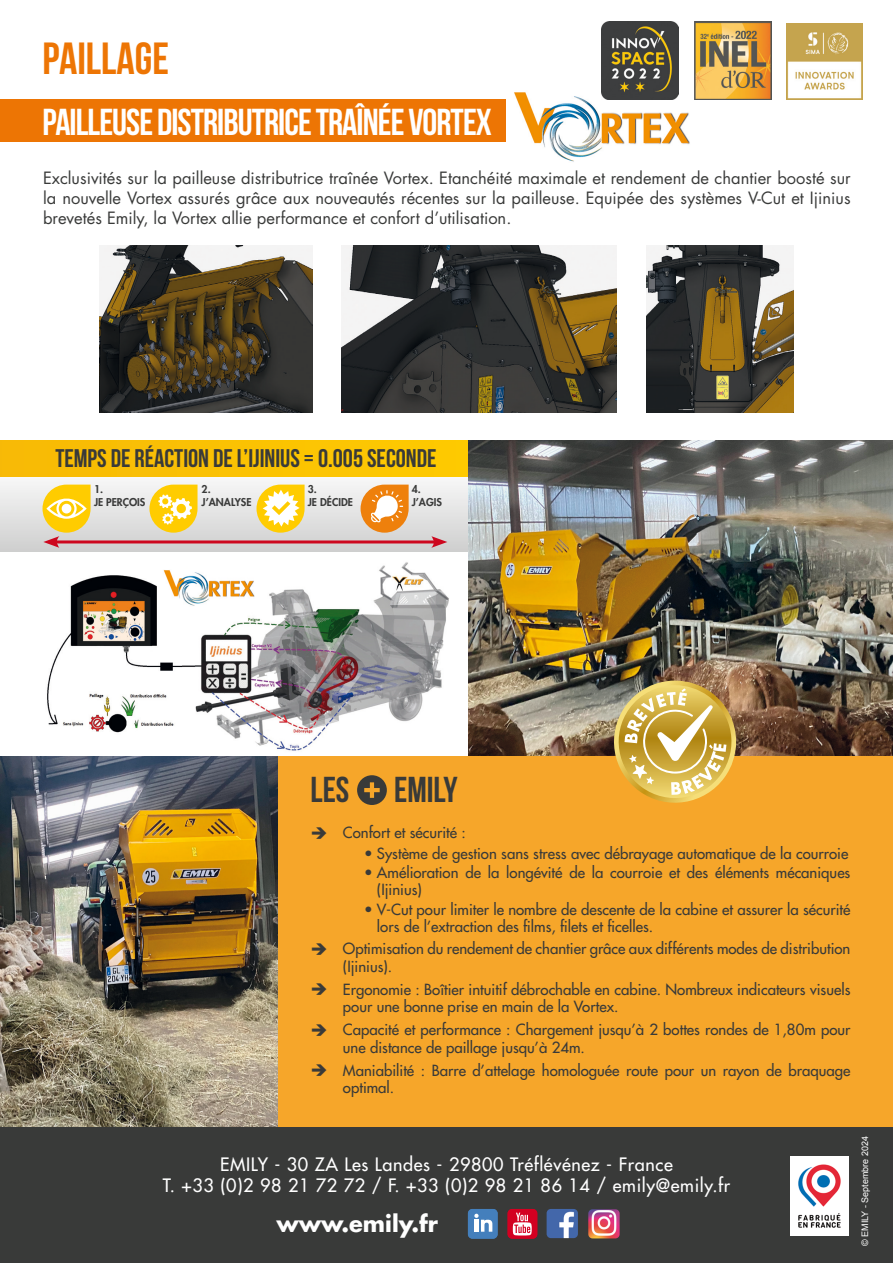
<style>
.page{position:relative;width:893px;height:1263px;background:#fff}
.page>*{position:absolute;margin:0;border:0;box-sizing:border-box;transform-origin:0 0}
.t1{font:700 45px "Bebas Neue";color:#ed7504}
.t2{font:700 37.5px "Bebas Neue";letter-spacing:-.025em;color:#fff}
.t3{font:700 36px "Bebas Neue";color:#393a39}
.t4{font:700 25.5px "Bebas Neue";color:#393a39}
.t5{font:700 22.5px "Futura";color:#fff}
.t6{font:500 18px/21.6px "Futura Std";letter-spacing:.035em;color:#fff;text-align:center}
.t7{font:16.5px/19.8px "Futura Std";color:#393a39;text-align:justify}
.t8{font:500 15px/17.2px "Futura Std";color:#393a39}
.t9{font:800 10.5px/12.6px "Futura Std";color:#393a39}
.t10{font:9px "Arial";color:#fff}
</style>
<div class="page">
<img style="left:47px;top:562px;width:402px;height:189px">
<div style="left:0;top:99px;width:521px;height:43px;background:#ed7504"></div>
<div style="left:0;top:1127px;width:893px;height:136px;background:#393a39"></div>
<div style="left:508px;top:1209px;width:29px;height:30px;background:#d30021;border-radius:5px"></div>
<svg style="left:513px;top:1212px;width:19px;height:23px"></svg>
<div style="left:468px;top:1209px;width:30px;height:30px;background:#447fbc;border-radius:5px"></div>
<svg style="left:474px;top:1213px;width:18px;height:19px"></svg>
<img style="left:547px;top:1209px;width:31px;height:29px">
<img style="left:588px;top:1209px;width:32px;height:29px">
<img style="left:790px;top:1156px;width:58px;height:79px">
<svg style="left:0;top:477px;width:469px;height:75px"></svg>
<img style="left:507px;top:92px;width:183px;height:70px">
<img style="left:158px;top:570px;width:96px;height:37px">
<img style="left:601px;top:22px;width:78px;height:77px">
<img style="left:694px;top:22px;width:77px;height:77px">
<div style="left:0;top:441px;width:472px;height:36px;background:#fbc203"></div>
<hr style="left:54px;top:540px;width:383px;height:3px;background:#cd071e">
<svg style="left:431px;top:536px;width:16px;height:12px"></svg>
<img style="left:469px;top:441px;width:424px;height:315px">
<img style="left:787px;top:24px;width:75px;height:76px">
<svg style="left:149px;top:485px;width:49px;height:48px"></svg>
<svg style="left:256px;top:485px;width:49px;height:48px"></svg>
<svg style="left:43px;top:485px;width:48px;height:63px;background:#f0c95d"></svg>
<div style="left:62px;top:504px;width:9px;height:9px;background:#fff;border-radius:50%"></div>
<svg style="left:361px;top:485px;width:48px;height:48px"></svg>
<img style="left:99px;top:245px;width:214px;height:167px">
<img style="left:342px;top:245px;width:275px;height:167px">
<img style="left:646px;top:245px;width:148px;height:167px">
<div style="left:275px;top:756px;width:618px;height:371px;background:#f6a62a"></div>
<img style="left:0;top:756px;width:277px;height:371px">
<svg style="left:357px;top:775px;width:30px;height:30px"></svg>
<svg style="left:606px;top:680px;width:133px;height:123px"></svg>
<h1 class="t1" style="left:43px;top:34px;width:128px">PAILLAGE</h1>
<h2 class="t2" style="left:42px;top:102px;width:451px">PAILLEUSE DISTRIBUTRICE TRAÎNÉE VORTEX</h2>
<p class="t7" style="left:43px;top:169px;width:809px">Exclusivités sur la pailleuse distributrice traînée Vortex. Etanchéité maximale et rendement de chantier boosté sur la nouvelle Vortex assurés grâce aux nouveautés récentes sur la pailleuse. Equipée des systèmes V-Cut et Ijinius brevetés Emily, la Vortex allie performance et confort d’utilisation.</p>
<h3 class="t4" style="left:55px;top:445px;width:383px">TEMPS DE RÉACTION DE L’IJINIUS = 0.005 SECONDE</h3>
<p class="t9" style="left:94px;top:483px;width:53px">1.<br>JE PERÇOIS</p>
<p class="t9" style="left:202px;top:483px;width:51px">2.<br>J’ANALYSE</p>
<p class="t9" style="left:308px;top:483px;width:47px">3.<br>JE DÉCIDE</p>
<p class="t9" style="left:412px;top:483px;width:32px">4.<br>J’AGIS</p>
<h3 class="t3" style="left:310px;top:770px;width:149px">LES EMILY</h3>
<p class="t8" style="left:343px;top:824px;width:124px">Confort et sécurité :</p>
<p class="t8" style="left:364px;top:844px;width:486px">• Système de gestion sans stress avec débrayage automatique de la courroie</p>
<p class="t8" style="left:377px;top:864px;width:475px;text-indent:-13px">• Amélioration de la longévité de la courroie et des éléments mécaniques (Ijinius)</p>
<p class="t8" style="left:377px;top:900px;width:475px;text-indent:-13px">• V-Cut pour limiter le nombre de descente de la cabine et assurer la sécurité lors de l’extraction des films, filets et ficelles.</p>
<p class="t8" style="left:343px;top:940px;width:509px">Optimisation du rendement de chantier grâce aux différents modes de distribution (Ijinius).</p>
<p class="t8" style="left:343px;top:981px;width:509px">Ergonomie : Boîtier intuitif débrochable en cabine. Nombreux indicateurs visuels pour une bonne prise en main de la Vortex.</p>
<p class="t8" style="left:343px;top:1021px;width:509px">Capacité et performance : Chargement jusqu’à 2 bottes rondes de 1,80m pour une distance de paillage jusqu’à 24m.</p>
<p class="t8" style="left:343px;top:1062px;width:509px">Maniabilité : Barre d’attelage homologuée route pour un rayon de braquage optimal.</p>
<p class="t6" style="left:163px;top:1153px;width:569px">EMILY - 30 ZA Les Landes - 29800 Tréflévénez - France<br>T. +33 (0)2 98 21 72 72 / F. +33 (0)2 98 21 86 14 / emily@emily.fr</p>
<h3 class="t5" style="left:276px;top:1209px;width:163px">www.emily.fr</h3>
<p class="t10" style="left:859px;top:1246px;width:111px;rotate:-90deg">© EMILY - Septembre 2024</p>
</div>
